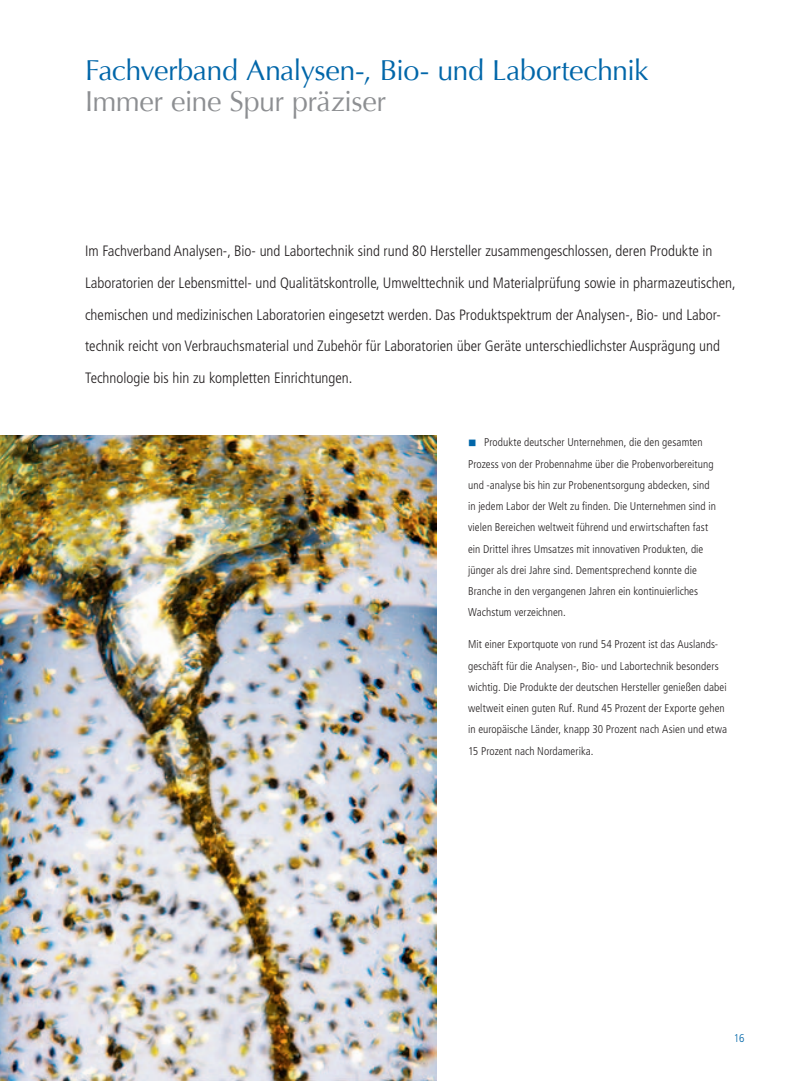
<style>
.page{position:relative;width:805px;height:1081px;background:#fff}
.page>*{position:absolute;margin:0;border:0;box-sizing:border-box;transform-origin:0 0}
.t1{font:28.75px "Optima";letter-spacing:-.025em;color:#0166a9}
.t2{font:28.75px "Optima";letter-spacing:-.02em;color:#8d8f92}
.t3{font:300 condensed 15px/31.9px "Frutiger";color:#231f20}
.t4{font:300 condensed 11.25px/21.2px "Frutiger";letter-spacing:.005em;color:#231f20}
.t5{font:300 condensed 11.25px "Frutiger";color:#0166a9}
</style>
<div class="page">
<img style="left:0;top:436px;width:436px;height:645px">
<h1 class="t1" style="left:85px;top:53px;width:564px">Fachverband Analysen-, Bio- und Labortechnik</h1>
<h1 class="t2" style="left:85px;top:84px;width:302px">Immer eine Spur präziser</h1>
<p class="t3" style="left:85px;top:235px;width:651px">Im Fachverband Analysen-, Bio- und Labortechnik sind rund 80 Hersteller zusammengeschlossen, deren Produkte in Laboratorien der Lebensmittel- und Qualitätskontrolle, Umwelttechnik und Materialprüfung sowie in pharmazeutischen, chemischen und medizinischen Laboratorien eingesetzt werden. Das Produktspektrum der Analysen-, Bio- und Labor&shy;technik reicht von Verbrauchsmaterial und Zubehör für Laboratorien über Geräte unterschiedlichster Ausprägung und Technologie bis hin zu kompletten Einrichtungen.</p>
<p class="t4" style="left:468px;top:432px;width:249px;text-indent:16px">Produkte deutscher Unternehmen, die den gesamten Prozess von der Probennahme über die Probenvorbereitung und -analyse bis hin zur Probenentsorgung abdecken, sind in jedem Labor der Welt zu finden. Die Unternehmen sind in vielen Bereichen weltweit führend und erwirtschaften fast ein Drittel ihres Umsatzes mit innovativen Produkten, die jünger als drei Jahre sind. Dementsprechend konnte die Branche in den vergangenen Jahren ein kontinuierliches Wachstum verzeichnen.</p>
<p class="t4" style="left:468px;top:634px;width:260px">Mit einer Exportquote von rund 54 Prozent ist das Auslands&shy;geschäft für die Analysen-, Bio- und Labortechnik besonders wichtig. Die Produkte der deutschen Hersteller genießen dabei weltweit einen guten Ruf. Rund 45 Prozent der Exporte gehen in europäische Länder, knapp 30 Prozent nach Asien und etwa 15 Prozent nach Nordamerika.</p>
<p class="t5" style="left:733px;top:1031px;width:12px">16</p>
</div>
